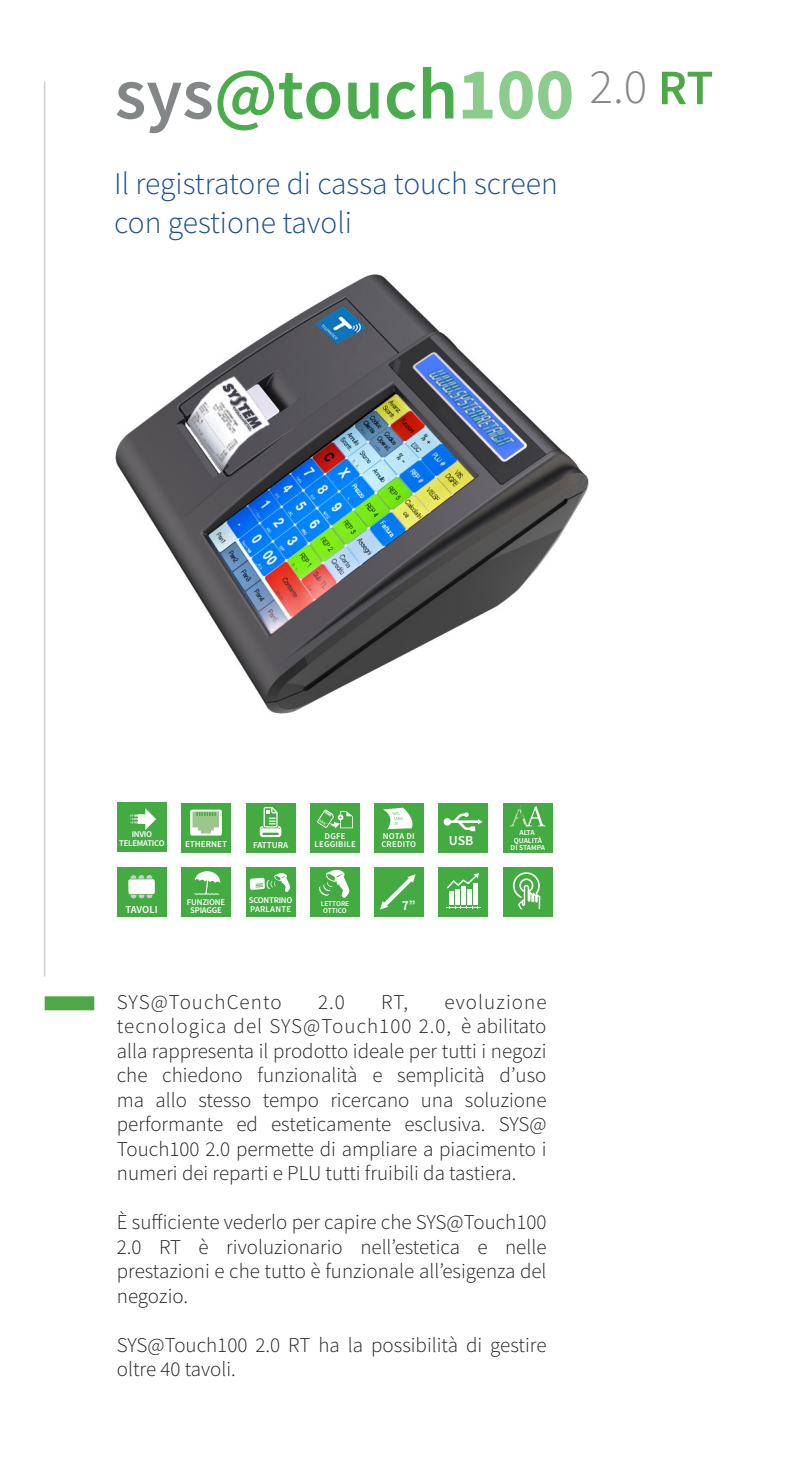
<style>
.page{position:relative;width:804px;height:1474px;background:#fff}
.page>*{position:absolute;margin:0;border:0;box-sizing:border-box;transform-origin:0 0}
.t1{font:700 73.67px "Source Sans Pro";color:#8bcb8b}
.t2{font:300 31.5px/38.5px "Source Sans Pro";color:#1a4e92}
.t3{font:300 21px/24.5px "Source Sans Pro";color:#231f20;text-align:justify}
.t4{font:300 21px "Source Sans Pro";letter-spacing:.05em;color:#231f20}
.t5{font:600 13.65px "Source Sans Pro";color:#fff}
.t6{font:600 10.67px "Source Sans Pro";letter-spacing:-.01em;color:#fff}
.t7{font:600 9.1px "Source Sans Pro";color:#fff}
.t8{font:600 8.75px/8.4px "Source Sans Pro";letter-spacing:-.025em;color:#fff;text-align:center}
.t9{font:600 8.75px/8.4px "Source Sans Pro";letter-spacing:.025em;color:#fff}
.t10{font:600 7.52px/7.4px "Source Sans Pro";color:#fff;text-align:center}
.t11{font:600 7.35px/7px "Source Sans Pro";color:#fff;text-align:center}
</style>
<div class="page">
<img style="left:115px;top:274px;width:474px;height:440px">
<div style="left:45px;top:996px;width:49px;height:14px;background:#4ea847"></div>
<hr style="left:44px;top:82px;width:2px;height:894px;background:#d1d2d4">
<svg style="left:662px;top:72px;width:50px;height:32px"></svg>
<svg style="left:117px;top:70px;width:223px;height:63px"></svg>
<svg style="left:348px;top:83px;width:30px;height:36px"></svg>
<svg style="left:387px;top:82px;width:29px;height:37px"></svg>
<svg style="left:423px;top:67px;width:30px;height:51px"></svg>
<div style="left:503px;top:802px;width:49px;height:50px;background:#44aa42"></div>
<svg style="left:509px;top:806px;width:36px;height:21px"></svg>
<div style="left:310px;top:867px;width:50px;height:49px;background:#44aa42"></div>
<svg style="left:319px;top:869px;width:31px;height:29px"></svg>
<div style="left:181px;top:867px;width:50px;height:49px;background:#44aa42"></div>
<svg style="left:194px;top:871px;width:27px;height:23px"></svg>
<div style="left:246px;top:867px;width:49px;height:49px;background:#44aa42"></div>
<svg style="left:250px;top:873px;width:40px;height:19px"></svg>
<div style="left:374px;top:867px;width:49px;height:49px;background:#44aa42"></div>
<svg style="left:380px;top:874px;width:35px;height:35px"></svg>
<div style="left:438px;top:867px;width:50px;height:49px;background:#44aa42"></div>
<div style="left:449px;top:891px;width:5px;height:13px;background:#fff"></div>
<div style="left:455px;top:888px;width:5px;height:16px;background:#fff"></div>
<div style="left:461px;top:886px;width:5px;height:18px;background:#fff"></div>
<div style="left:467px;top:888px;width:5px;height:16px;background:#fff"></div>
<hr style="left:473px;top:883px;width:4px;height:21px;background:#fff">
<svg style="left:446px;top:873px;width:33px;height:15px"></svg>
<hr style="left:446px;top:907px;width:35px;height:1px;background:#fff">
<div style="left:503px;top:867px;width:49px;height:49px;background:#44aa42"></div>
<svg style="left:513px;top:872px;width:27px;height:37px"></svg>
<div style="left:374px;top:802px;width:49px;height:50px;background:#44aa42"></div>
<svg style="left:383px;top:807px;width:30px;height:22px"></svg>
<div style="left:438px;top:802px;width:50px;height:50px;background:#44aa42"></div>
<svg style="left:443px;top:812px;width:39px;height:19px"></svg>
<div style="left:117px;top:867px;width:49px;height:49px;background:#44aa42"></div>
<div style="left:128px;top:879px;width:27px;height:15px;background:#fff;border-radius:2px"></div>
<svg style="left:130px;top:875px;width:22px;height:3px"></svg>
<svg style="left:131px;top:894px;width:21px;height:4px"></svg>
<div style="left:246px;top:802px;width:49px;height:50px;background:#44aa42"></div>
<svg style="left:260px;top:807px;width:21px;height:30px"></svg>
<div style="left:310px;top:802px;width:50px;height:50px;background:#44aa42"></div>
<svg style="left:317px;top:809px;width:36px;height:19px"></svg>
<div style="left:181px;top:802px;width:50px;height:50px;background:#44aa42"></div>
<svg style="left:190px;top:809px;width:32px;height:26px"></svg>
<div style="left:117px;top:802px;width:50px;height:50px;background:#44aa42"></div>
<svg style="left:130px;top:808px;width:26px;height:22px"></svg>
<h1 class="t1" style="left:457px;top:44px;width:191px">100 <sup>2.0</sup></h1>
<h2 class="t2" style="left:114px;top:165px;width:445px">Il registratore di cassa touch screen con gestione tavoli</h2>
<p class="t8" style="left:119px;top:830px;width:47px">INVIO<br>TELEMATICO</p>
<p class="t6" style="left:125px;top:902px;width:34px">TAVOLI</p>
<p class="t8" style="left:324px;top:831px;width:22px">DGFE</p>
<p class="t7" style="left:185px;top:838px;width:43px">ETHERNET</p>
<p class="t9" style="left:314px;top:840px;width:43px">LEGGIBILE</p>
<p class="t7" style="left:253px;top:839px;width:37px">FATTURA</p>
<p class="t9" style="left:381px;top:831px;width:36px">NOTA DI<br>CREDITO</p>
<p class="t5" style="left:449px;top:832px;width:26px">USB</p>
<p class="t8" style="left:187px;top:897px;width:40px">FUNZIONE<br>SPIAGGE</p>
<p class="t8" style="left:249px;top:896px;width:45px;text-align:left">SCONTRINO<br>PARLANTE</p>
<p class="t5" style="left:402px;top:896px;width:15px">7”</p>
<p class="t11" style="left:321px;top:900px;width:30px">LETTORE<br>OTTICO</p>
<p class="t10" style="left:510px;top:829px;width:36px">ALTA<br>QUALITÀ<br>DI STAMPA</p>
<p class="t3" style="left:117px;top:989px;width:431px;text-indent:327px">evoluzione tecnologica del SYS@Touch100 2.0, è abilitato alla rappresenta il prodotto ideale per tutti i negozi che chiedono funzionalità e semplicità d’uso ma allo stesso tempo ricercano una soluzione performante ed esteticamente esclusiva. SYS@ Touch100 2.0 permette di ampliare a piacimento i numeri dei reparti e PLU tutti fruibili da tastiera.</p>
<p class="t3" style="left:117px;top:1209px;width:431px">È sufficiente vederlo per capire che SYS@Touch100<br>2.0 RT è rivoluzionario nell’estetica e nelle prestazioni e che tutto è funzionale all’esigenza del negozio.</p>
<p class="t3" style="left:117px;top:1332px;width:431px">SYS@Touch100 2.0 RT ha la possibilità di gestire oltre 40 tavoli.</p>
<p class="t4" style="left:117px;top:988px;width:166px">SYS@TouchCento</p>
<p class="t3" style="left:318px;top:989px;width:28px">2.0</p>
<p class="t3" style="left:381px;top:989px;width:28px">RT,</p>
</div>
